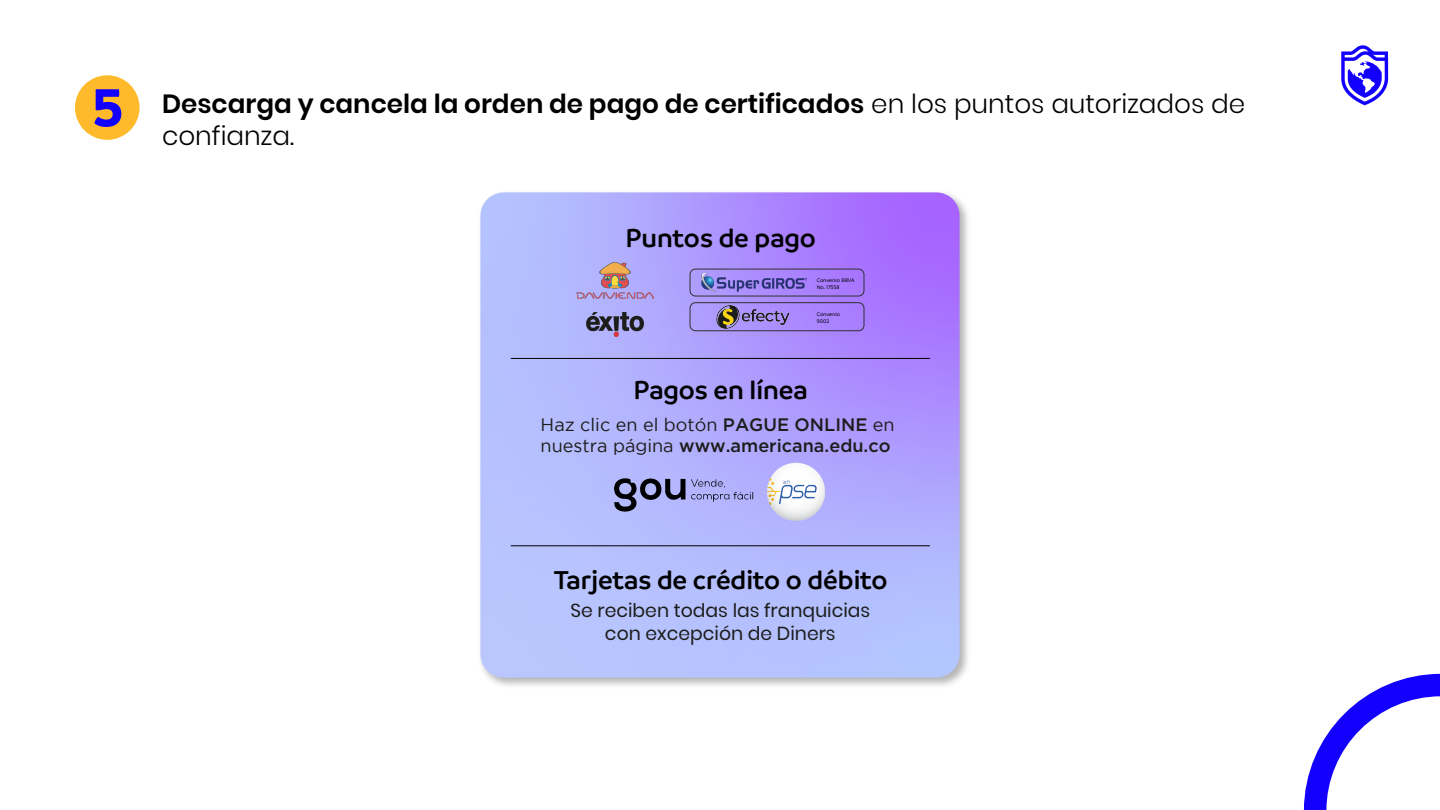
<style>
.page{position:relative;width:1440px;height:810px;background:#fff}
.page>*{position:absolute;margin:0;border:0;box-sizing:border-box;transform-origin:0 0}
.t1{font:600 27.83px "Branding";letter-spacing:-.005em;color:#000}
.t2{font:600 26.25px/31.5px "Poppins";color:#000}
.t3{font:18.83px/22.5px "Poppins";color:#1d1d1b;text-align:center}
.t4{font:18.08px/21.1px "Gotham";color:#1d1d1b}
.t5{font:500 5.62px/6.8px "Branding";color:#000}
.s1{font-family:"Branding";font-weight:700;font-size:56.7px;color:#1300fc}
.s2{font-weight:300}
.s3{font-weight:500}
</style>
<div class="page">
<svg style="left:1341px;top:45px;width:47px;height:60px"></svg>
<svg style="left:1304px;top:674px;width:136px;height:136px"></svg>
<div style="left:75px;top:75px;width:65px;height:65px;background:#ffba2c;border-radius:50%"></div>
<img style="left:489px;top:201px;width:479px;height:485px">
<svg style="left:480px;top:192px;width:480px;height:486px;background:#b1abfd"></svg>
<img style="left:577px;top:262px;width:76px;height:36px">
<img style="left:716px;top:306px;width:73px;height:23px">
<img style="left:586px;top:313px;width:58px;height:23px">
<img style="left:689px;top:263px;width:118px;height:38px">
<div style="left:690px;top:269px;width:174px;height:27px;border:1px solid #303030;border-radius:6px"></div>
<div style="left:690px;top:302px;width:174px;height:29px;border:1px solid #303030;border-radius:6px"></div>
<hr style="left:511px;top:358px;width:419px;height:1px;background:#000">
<hr style="left:511px;top:546px;width:419px;height:1px;background:#000">
<svg style="left:614px;top:478px;width:139px;height:34px;background:#8b8dc5"></svg>
<img style="left:766px;top:461px;width:61px;height:60px">
<p class="t2" style="left:162px;top:88px;width:1085px;text-indent:-70px"><span class="s1">5</span> Descarga y cancela la orden de pago de certificados <span class="s2">en los puntos autorizados de confianza.</span></p>
<p class="t1" style="left:626px;top:222px;width:192px">Puntos de pago</p>
<p class="t5" style="left:817px;top:277px;width:39px">Convenio BBVA<br>No. 17558</p>
<p class="t5" style="left:817px;top:311px;width:25px">Convenio<br>9002</p>
<p class="t1" style="left:634px;top:375px;width:176px">Pagos en línea</p>
<p class="t4" style="left:541px;top:413px;width:356px">Haz clic en el botón <span class="s3">PAGUE ONLINE</span> en nuestra página <span class="s3">www.americana.edu.co</span></p>
<p class="t1" style="left:554px;top:565px;width:335px">Tarjetas de crédito o débito</p>
<p class="t3" style="left:570px;top:599px;width:301px">Se reciben todas las franquicias con excepción de Diners</p>
</div>
